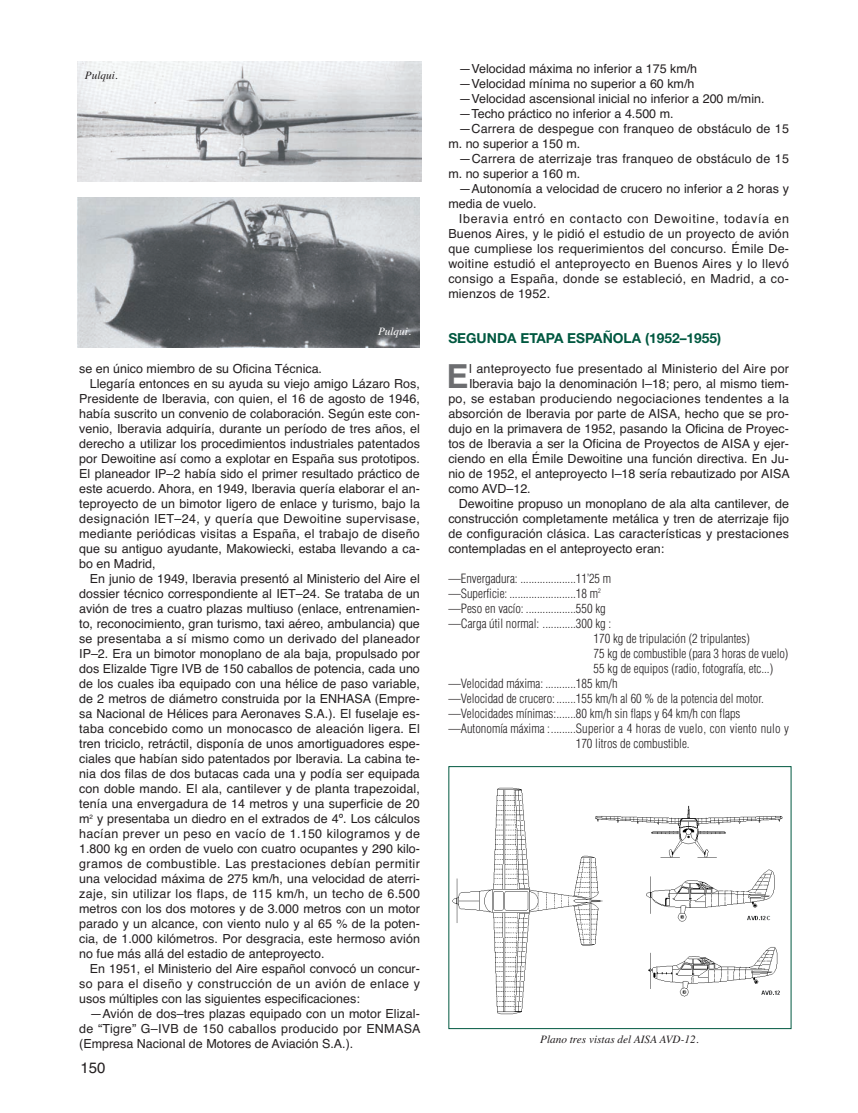
<style>
.page{position:relative;width:858px;height:1113px;background:#fff}
.page>*{position:absolute;margin:0;border:0;box-sizing:border-box;transform-origin:0 0}
.t1{font:700 33px "Helvetica";color:#6c6d70}
.t2{font:15px "Helvetica";color:#231f20}
.t3{font:700 13.75px "Helvetica Neue";color:#005840}
.t4{font:12.5px "Helvetica";color:#231f20}
.t5{font:300 condensed 12.5px "Helvetica";color:#231f20}
.t6{font:12.5px "Helvetica";letter-spacing:.02em;color:#231f20}
.t7{font:12.5px "Helvetica";letter-spacing:.03em;color:#231f20}
.t8{font:12.5px "Helvetica";letter-spacing:.025em;color:#231f20}
.t9{font:12.5px "Helvetica";letter-spacing:.055em;color:#231f20}
.t10{font:italic 11.25px "Times";color:#231f20}
.t11{font:italic 11.25px "Times";color:#fff}
</style>
<div class="page">
<img style="left:78px;top:197px;width:342px;height:150px">
<img style="left:452px;top:787px;width:331px;height:228px">
<img style="left:78px;top:61px;width:343px;height:120px">
<p class="t10" style="left:85px;top:71px;width:34px">Pulqui.</p>
<p class="t11" style="left:378px;top:327px;width:34px">Pulqui.</p>
<p class="t4" style="left:79px;top:364px;width:244px">se en único miembro de su Oficina Técnica.</p>
<p class="t4" style="left:90px;top:379px;width:332px">Llegaría entonces en su ayuda su viejo amigo Lázaro Ros,</p>
<p class="t4" style="left:79px;top:394px;width:342px">Presidente de Iberavia, con quien, el 16 de agosto de 1946,</p>
<p class="t4" style="left:79px;top:409px;width:342px">había suscrito un convenio de colaboración. Según este con-</p>
<p class="t4" style="left:79px;top:424px;width:342px">venio, Iberavia adquiría, durante un período de tres años, el</p>
<p class="t4" style="left:79px;top:439px;width:342px">derecho a utilizar los procedimientos industriales patentados</p>
<p class="t4" style="left:79px;top:454px;width:342px">por Dewoitine así como a explotar en España sus prototipos.</p>
<p class="t4" style="left:79px;top:469px;width:342px">El planeador IP–2 había sido el primer resultado práctico de</p>
<p class="t4" style="left:79px;top:484px;width:342px">este acuerdo. Ahora, en 1949, Iberavia quería elaborar el an-</p>
<p class="t4" style="left:79px;top:499px;width:342px">teproyecto de un bimotor ligero de enlace y turismo, bajo la</p>
<p class="t7" style="left:79px;top:514px;width:342px">designación IET–24, y quería que Dewoitine supervisase,</p>
<p class="t6" style="left:79px;top:529px;width:342px">mediante periódicas visitas a España, el trabajo de diseño</p>
<p class="t4" style="left:79px;top:544px;width:342px">que su antiguo ayudante, Makowiecki, estaba llevando a ca-</p>
<p class="t4" style="left:79px;top:559px;width:78px">bo en Madrid,</p>
<p class="t4" style="left:90px;top:574px;width:331px">En junio de 1949, Iberavia presentó al Ministerio del Aire el</p>
<p class="t4" style="left:79px;top:589px;width:342px">dossier técnico correspondiente al IET–24. Se trataba de un</p>
<p class="t4" style="left:79px;top:604px;width:342px">avión de tres a cuatro plazas multiuso (enlace, entrenamien-</p>
<p class="t4" style="left:79px;top:619px;width:342px">to, reconocimiento, gran turismo, taxi aéreo, ambulancia) que</p>
<p class="t4" style="left:79px;top:634px;width:342px">se presentaba a sí mismo como un derivado del planeador</p>
<p class="t4" style="left:79px;top:649px;width:342px">IP–2. Era un bimotor monoplano de ala baja, propulsado por</p>
<p class="t4" style="left:79px;top:664px;width:342px">dos Elizalde Tigre IVB de 150 caballos de potencia, cada uno</p>
<p class="t4" style="left:79px;top:679px;width:342px">de los cuales iba equipado con una hélice de paso variable,</p>
<p class="t4" style="left:79px;top:694px;width:342px">de 2 metros de diámetro construida por la ENHASA (Empre-</p>
<p class="t4" style="left:79px;top:709px;width:342px">sa Nacional de Hélices para Aeronaves S.A.). El fuselaje es-</p>
<p class="t6" style="left:79px;top:724px;width:342px">taba concebido como un monocasco de aleación ligera. El</p>
<p class="t4" style="left:79px;top:739px;width:342px">tren triciclo, retráctil, disponía de unos amortiguadores espe-</p>
<p class="t4" style="left:79px;top:754px;width:342px">ciales que habían sido patentados por Iberavia. La cabina te-</p>
<p class="t4" style="left:79px;top:769px;width:342px">nia dos filas de dos butacas cada una y podía ser equipada</p>
<p class="t4" style="left:79px;top:784px;width:342px">con doble mando. El ala, cantilever y de planta trapezoidal,</p>
<p class="t4" style="left:79px;top:799px;width:342px">tenía una envergadura de 14 metros y una superficie de 20</p>
<p class="t4" style="left:79px;top:814px;width:342px">m<sup>2</sup> y presentaba un diedro en el extrados de 4º. Los cálculos</p>
<p class="t8" style="left:79px;top:829px;width:342px">hacían prever un peso en vacío de 1.150 kilogramos y de</p>
<p class="t4" style="left:79px;top:844px;width:342px">1.800 kg en orden de vuelo con cuatro ocupantes y 290 kilo-</p>
<p class="t7" style="left:79px;top:859px;width:342px">gramos de combustible. Las prestaciones debían permitir</p>
<p class="t4" style="left:79px;top:874px;width:342px">una velocidad máxima de 275 km/h, una velocidad de aterri-</p>
<p class="t8" style="left:79px;top:889px;width:342px">zaje, sin utilizar los flaps, de 115 km/h, un techo de 6.500</p>
<p class="t4" style="left:79px;top:904px;width:342px">metros con los dos motores y de 3.000 metros con un motor</p>
<p class="t4" style="left:79px;top:919px;width:342px">parado y un alcance, con viento nulo y al 65 % de la poten-</p>
<p class="t4" style="left:79px;top:934px;width:342px">cia, de 1.000 kilómetros. Por desgracia, este hermoso avión</p>
<p class="t4" style="left:79px;top:949px;width:247px">no fue más allá del estadio de anteproyecto.</p>
<p class="t4" style="left:90px;top:964px;width:332px">En 1951, el Ministerio del Aire español convocó un concur-</p>
<p class="t7" style="left:79px;top:979px;width:342px">so para el diseño y construcción de un avión de enlace y</p>
<p class="t4" style="left:79px;top:994px;width:282px">usos múltiples con las siguientes especificaciones:</p>
<p class="t4" style="left:90px;top:1009px;width:331px">—Avión de dos–tres plazas equipado con un motor Elizal-</p>
<p class="t8" style="left:79px;top:1024px;width:343px">de “Tigre” G–IVB de 150 caballos producido por ENMASA</p>
<p class="t4" style="left:79px;top:1039px;width:276px">(Empresa Nacional de Motores de Aviación S.A.).</p>
<p class="t2" style="left:80px;top:1061px;width:27px">150</p>
<p class="t4" style="left:459px;top:64px;width:240px">—Velocidad máxima no inferior a 175 km/h</p>
<p class="t4" style="left:459px;top:79px;width:237px">—Velocidad mínima no superior a 60 km/h</p>
<p class="t4" style="left:459px;top:94px;width:307px">—Velocidad ascensional inicial no inferior a 200 m/min.</p>
<p class="t4" style="left:459px;top:109px;width:216px">—Techo práctico no inferior a 4.500 m.</p>
<p class="t4" style="left:459px;top:124px;width:331px">—Carrera de despegue con franqueo de obstáculo de 15</p>
<p class="t4" style="left:448px;top:139px;width:133px">m. no superior a 150 m.</p>
<p class="t4" style="left:459px;top:154px;width:331px">—Carrera de aterrizaje tras franqueo de obstáculo de 15</p>
<p class="t4" style="left:448px;top:169px;width:133px">m. no superior a 160 m.</p>
<p class="t4" style="left:459px;top:184px;width:332px">—Autonomía a velocidad de crucero no inferior a 2 horas y</p>
<p class="t4" style="left:448px;top:199px;width:90px">media de vuelo.</p>
<p class="t9" style="left:459px;top:214px;width:332px">Iberavia entró en contacto con Dewoitine, todavía en</p>
<p class="t4" style="left:448px;top:229px;width:342px">Buenos Aires, y le pidió el estudio de un proyecto de avión</p>
<p class="t6" style="left:448px;top:244px;width:342px">que cumpliese los requerimientos del concurso. Émile De-</p>
<p class="t6" style="left:448px;top:259px;width:342px">woitine estudió el anteproyecto en Buenos Aires y lo llevó</p>
<p class="t7" style="left:448px;top:274px;width:342px">consigo a España, donde se estableció, en Madrid, a co-</p>
<p class="t4" style="left:448px;top:289px;width:103px">mienzos de 1952.</p>
<p class="t3" style="left:448px;top:333px;width:274px">SEGUNDA ETAPA ESPAÑOLA (1952–1955)</p>
<p class="t1" style="left:446px;top:364px;width:24px">E</p>
<p class="t6" style="left:469px;top:364px;width:321px">l anteproyecto fue presentado al Ministerio del Aire por</p>
<p class="t4" style="left:469px;top:379px;width:321px">Iberavia bajo la denominación I–18; pero, al mismo tiem-</p>
<p class="t8" style="left:448px;top:394px;width:342px">po, se estaban produciendo negociaciones tendentes a la</p>
<p class="t4" style="left:448px;top:409px;width:342px">absorción de Iberavia por parte de AISA, hecho que se pro-</p>
<p class="t4" style="left:448px;top:424px;width:342px">dujo en la primavera de 1952, pasando la Oficina de Proyec-</p>
<p class="t4" style="left:448px;top:439px;width:342px">tos de Iberavia a ser la Oficina de Proyectos de AISA y ejer-</p>
<p class="t4" style="left:448px;top:454px;width:342px">ciendo en ella Émile Dewoitine una función directiva. En Ju-</p>
<p class="t4" style="left:448px;top:469px;width:343px">nio de 1952, el anteproyecto I–18 sería rebautizado por AISA</p>
<p class="t4" style="left:448px;top:484px;width:84px">como AVD–12.</p>
<p class="t4" style="left:459px;top:499px;width:331px">Dewoitine propuso un monoplano de ala alta cantilever, de</p>
<p class="t4" style="left:448px;top:514px;width:342px">construcción completamente metálica y tren de aterrizaje fijo</p>
<p class="t4" style="left:448px;top:529px;width:342px">de configuración clásica. Las características y prestaciones</p>
<p class="t4" style="left:448px;top:544px;width:218px">contempladas en el anteproyecto eran:</p>
<p class="t5" style="left:448px;top:573px;width:164px">—Envergadura: ....................11’25 m</p>
<p class="t5" style="left:448px;top:588px;width:154px">—Superficie: ........................18 m<sup>2</sup></p>
<p class="t5" style="left:448px;top:603px;width:159px">—Peso en vacío: ..................550 kg</p>
<p class="t5" style="left:448px;top:618px;width:164px">—Carga útil normal: ............300 kg :</p>
<p class="t5" style="left:593px;top:633px;width:158px">170 kg de tripulación (2 tripulantes)</p>
<p class="t5" style="left:593px;top:648px;width:196px">75 kg de combustible (para 3 horas de vuelo)</p>
<p class="t5" style="left:593px;top:663px;width:181px">55 kg de equipos (radio, fotografía, etc...)</p>
<p class="t5" style="left:448px;top:678px;width:171px">—Velocidad máxima: ...........185 km/h</p>
<p class="t5" style="left:448px;top:693px;width:317px">—Velocidad de crucero: .......155 km/h al 60 % de la potencia del motor.</p>
<p class="t5" style="left:448px;top:708px;width:294px">—Velocidades mínimas:.......80 km/h sin flaps y 64 km/h con flaps</p>
<p class="t5" style="left:448px;top:723px;width:342px">—Autonomía máxima :.........Superior a 4 horas de vuelo, con viento nulo y</p>
<p class="t5" style="left:576px;top:738px;width:115px">170 litros de combustible.</p>
<p class="t10" style="left:540px;top:1035px;width:160px">Plano tres vistas del AISA AVD-12.</p>
</div>
